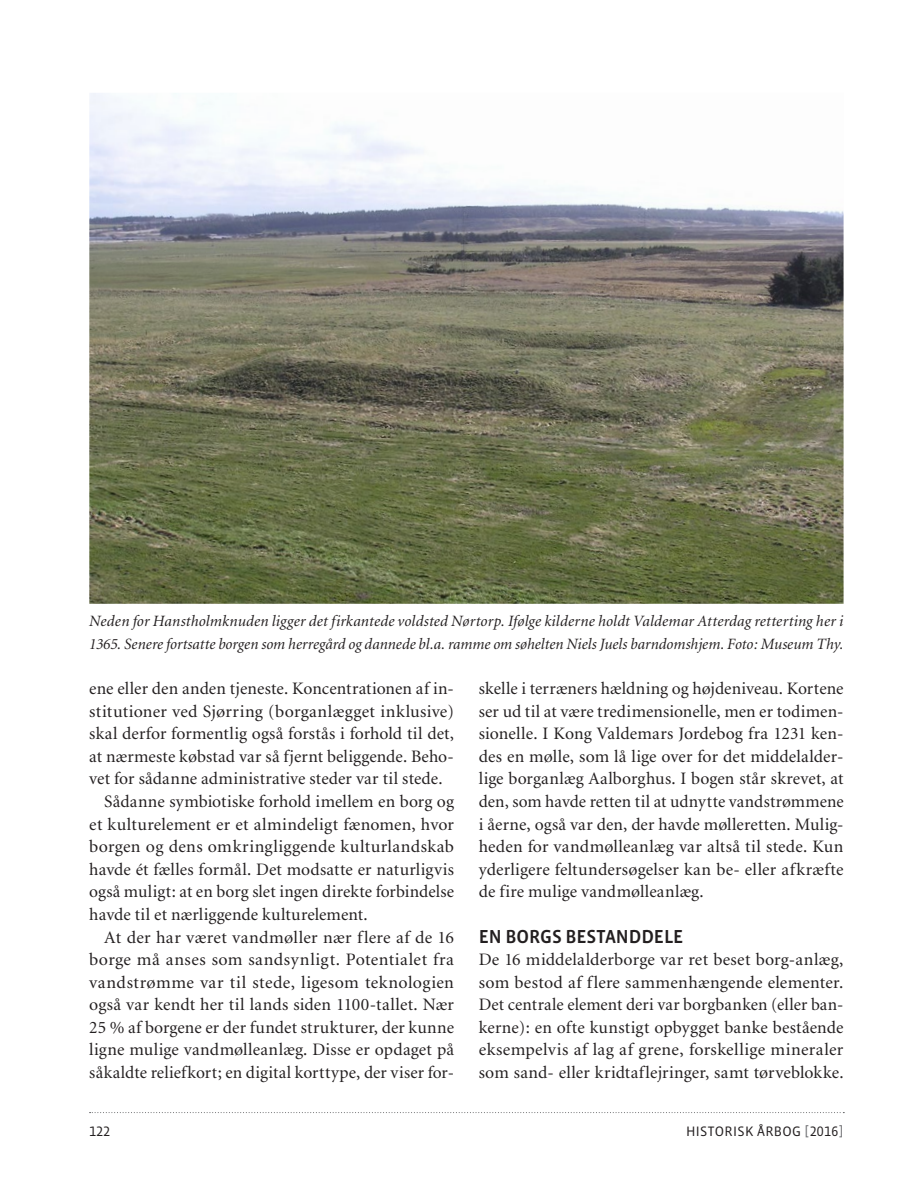
<style>
.page{position:relative;width:918px;height:1191px;background:#fff}
.page>*{position:absolute;margin:0;border:0;box-sizing:border-box;transform-origin:0 0}
.Mellemrubrik{font:500 19.25px "Vista Sans OT";letter-spacing:-.005em;color:#231f20}
.Brødtekst_m__indryk{font:17.5px/22.6px "Minion";letter-spacing:.01em;color:#231f20;text-align:justify}
.Brødtekst_u__indryk{font:17.5px/22.6px "Minion";letter-spacing:.01em;color:#231f20;text-align:justify}
.Billedtekst{font:italic 15.75px/22.6px "Minion";letter-spacing:.005em;color:#231f20}
.t1{font:14px "Vista Sans OT";letter-spacing:.025em;color:#231f20}
.s1{color:#6c6d70}
</style>
<div class="page">
<img style="left:89px;top:93px;width:754px;height:511px">
<svg style="left:90px;top:1112px;width:754px;height:1px"></svg>
<p class="Billedtekst" style="left:89px;top:610px;width:755px">Neden for Hanstholmknuden ligger det firkantede voldsted Nørtorp. Ifølge kilderne holdt Valdemar Atterdag retterting her i<br>1365. Senere fortsatte borgen som herregård og dannede bl.a. ramme om søhelten Niels Juels barndomshjem. Foto: Museum Thy.</p>
<p class="Brødtekst_m__indryk" style="left:89px;top:678px;width:366px">ene eller den anden tjeneste. Koncentrationen af in&shy;stitutioner ved Sjørring (borganlægget inklusive) skal derfor formentlig også forstås i forhold til det, at nærmeste købstad var så fjernt beliggende. Beho&shy;vet for sådanne administrative steder var til stede.</p>
<p class="Brødtekst_m__indryk" style="left:89px;top:791px;width:366px;text-indent:15px">Sådanne symbiotiske forhold imellem en borg og et kulturelement er et almindeligt fænomen, hvor borgen og dens omkringliggende kulturlandskab havde ét fælles formål. Det modsatte er naturligvis også muligt: at en borg slet ingen direkte forbindelse havde til et nærliggende kulturelement.</p>
<p class="Brødtekst_m__indryk" style="left:89px;top:926px;width:366px;text-indent:15px">At der har været vandmøller nær flere af de 16 borge må anses som sandsynligt. Potentialet fra vandstrømme var til stede, ligesom teknologien også var kendt her til lands siden 1100-tallet. Nær 25 % af borgene er der fundet strukturer, der kunne ligne mulige vandmølleanlæg. Disse er opdaget på såkaldte reliefkort; en digital korttype, der viser for-</p>
<p class="Brødtekst_m__indryk" style="left:479px;top:678px;width:366px">skelle i terræners hældning og højdeniveau. Kortene ser ud til at være tredimensionelle, men er todimen&shy;sionelle. I Kong Valdemars Jordebog fra 1231 ken&shy;des en mølle, som lå lige over for det middelalder&shy;lige borganlæg Aalborghus. I bogen står skrevet, at den, som havde retten til at udnytte vandstrømmene i åerne, også var den, der havde mølleretten. Mulig&shy;heden for vandmølleanlæg var altså til stede. Kun yderligere feltundersøgelser kan be- eller afkræfte de fire mulige vandmølleanlæg.</p>
<p class="Mellemrubrik" style="left:479px;top:926px;width:206px">EN BORGS BESTANDDELE</p>
<p class="Brødtekst_u__indryk" style="left:479px;top:949px;width:366px">De 16 middelalderborge var ret beset borg-anlæg, som bestod af flere sammenhængende elementer.<br>Det centrale element deri var borgbanken (eller ban&shy;kerne): en ofte kunstigt opbygget banke bestående eksempelvis af lag af grene, forskellige mineraler som sand- eller kridtaflejringer, samt tørveblokke.</p>
<p class="t1" style="left:89px;top:1124px;width:22px">122</p>
<p class="t1" style="left:686px;top:1124px;width:159px">HISTORISK ÅRBOG <span class="s1">[</span>2016<span class="s1">]</span></p>
</div>
